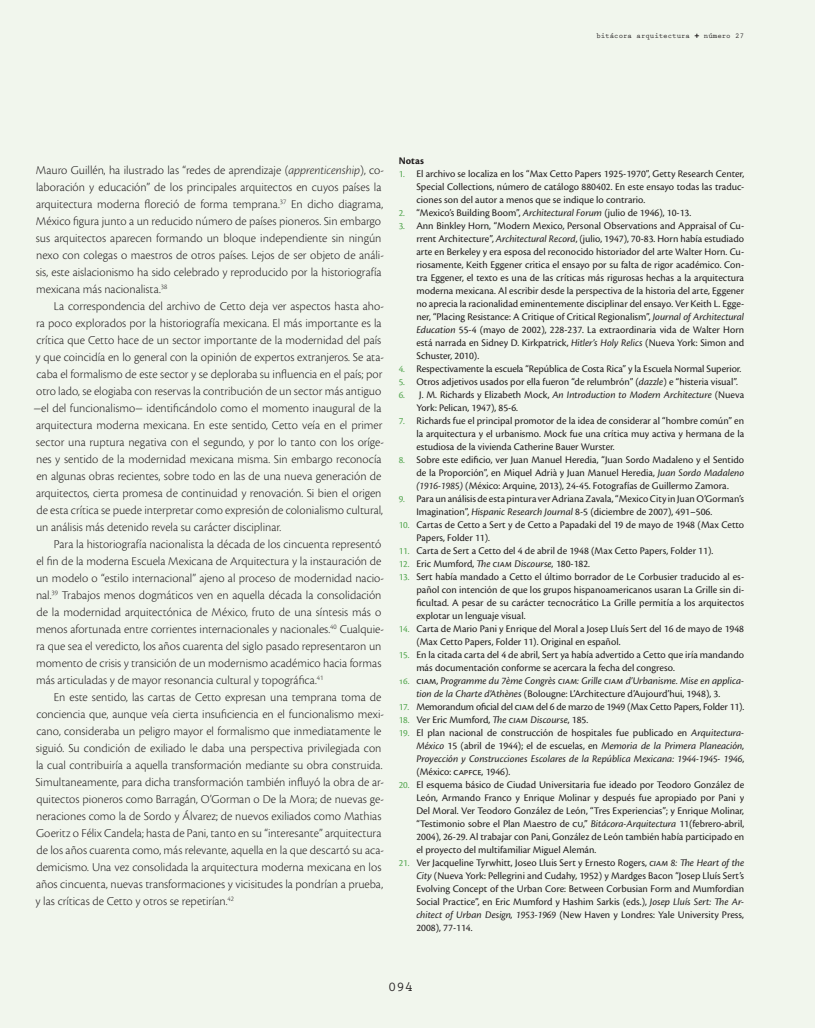
<style>
.page{position:relative;width:815px;height:1028px;background:#f1f6ed}
.page>*{position:absolute;margin:0;border:0;box-sizing:border-box;transform-origin:0 0}
.t1{font:700 13.75px "Prestige Elite Std";color:#231f20}
.cuerpo_de_texto_sang{font:300 12.5px/17px "Cronos Pro";color:#231f20}
.t2{font:10.5px/13px "Cronos Pro";color:#231f20;text-align:justify}
.t3{font:italic 10.5px/13px "Cronos Pro";color:#231f20;text-align:center}
.notas_al_pie{font:700 10.5px "Cronos Pro";letter-spacing:.01em;color:#231f20}
.t4{font:700 7.5px "Prestige Elite Std";letter-spacing:-.005em;color:#231f20}
.s1{font-family:"Avenir Next Condensed"}
.s2{font-style:italic}
.s3{font-size:10px;color:#56a752}
.s4{font-style:normal;font-size:10px;color:#56a752}
.s5{font-style:normal}
</style>
<div class="page">
<p class="t4" style="left:596px;top:31px;width:149px">bitácora arquitectura <span class="s1">+</span> número 27</p>
<p class="cuerpo_de_texto_sang" style="left:36px;top:162px;width:350px">Mauro Guillén, ha ilustrado las “redes de aprendizaje (<span class="s2">apprenticenship</span>), co&shy;laboración y educación” de los principales arquitectos en cuyos países la arquitectura moderna floreció de forma temprana.<sup>37</sup> En dicho diagrama, México figura junto a un reducido número de países pioneros. Sin embargo sus arquitectos aparecen formando un bloque independiente sin ningún nexo con colegas o maestros de otros países. Lejos de ser objeto de análi&shy;sis, este aislacionismo ha sido celebrado y reproducido por la historiografía mexicana más nacionalista.<sup>38</sup></p>
<p class="cuerpo_de_texto_sang" style="left:33px;top:298px;width:352px;text-indent:20px">La correspondencia del archivo de Cetto deja ver aspectos hasta aho&shy;ra poco explorados por la historiografía mexicana. El más importante es la crítica que Cetto hace de un sector importante de la modernidad del país y que coincidía en lo general con la opinión de expertos extranjeros. Se ata&shy;caba el formalismo de este sector y se deploraba su influencia en el país; por otro lado, se elogiaba con reservas la contribución de un sector más antiguo -el del funcionalismo- identificándolo como el momento inaugural de la arquitectura moderna mexicana. En este sentido, Cetto veía en el primer sector una ruptura negativa con el segundo, y por lo tanto con los oríge&shy;nes y sentido de la modernidad mexicana misma. Sin embargo reconocía en algunas obras recientes, sobre todo en las de una nueva generación de arquitectos, cierta promesa de continuidad y renovación. Si bien el origen de esta crítica se puede interpretar como expresión de colonialismo cultural, un análisis más detenido revela su carácter disciplinar.</p>
<p class="cuerpo_de_texto_sang" style="left:36px;top:536px;width:349px;text-indent:18px">Para la historiografía nacionalista la década de los cincuenta representó el fin de la moderna Escuela Mexicana de Arquitectura y la instauración de un modelo o “estilo internacional” ajeno al proceso de modernidad nacio&shy;nal.<sup>39</sup> Trabajos menos dogmáticos ven en aquella década la consolidación de la modernidad arquitectónica de México, fruto de una síntesis más o menos afortunada entre corrientes internacionales y nacionales.<sup>40</sup> Cualquie&shy;ra que sea el veredicto, los años cuarenta del siglo pasado representaron un momento de crisis y transición de un modernismo académico hacia formas más articuladas y de mayor resonancia cultural y topográfica.<sup>41</sup></p>
<p class="cuerpo_de_texto_sang" style="left:35px;top:689px;width:350px;text-indent:18px">En este sentido, las cartas de Cetto expresan una temprana toma de conciencia que, aunque veía cierta insuficiencia en el funcionalismo mexi&shy;cano, consideraba un peligro mayor el formalismo que inmediatamente le siguió. Su condición de exiliado le daba una perspectiva privilegiada con la cual contribuiría a aquella transformación mediante su obra construida.<br>Simultaneamente, para dicha transformación también influyó la obra de ar&shy;quitectos pioneros como Barragán, O’Gorman o De la Mora; de nuevas ge&shy;neraciones como la de Sordo y Álvarez; de nuevos exiliados como Mathias Goeritz o Félix Candela; hasta de Pani, tanto en su “interesante” arquitectura de los años cuarenta como, más relevante, aquella en la que descartó su aca&shy;demicismo. Una vez consolidada la arquitectura moderna mexicana en los años cincuenta, nuevas transformaciones y vicisitudes la pondrían a prueba, y las críticas de Cetto y otros se repetirían.<sup>42</sup></p>
<p class="notas_al_pie" style="left:399px;top:155px;width:27px">Notas</p>
<p class="t2" style="left:416px;top:167px;width:329px;text-indent:-18px"><span class="s3">1.</span> El archivo se localiza en los “Max Cetto Papers 1925-1970”, Getty Research Center, Special Collections, número de catálogo 880402. En este ensayo todas las traduc&shy;ciones son del autor a menos que se indique lo contrario.</p>
<p class="t2" style="left:399px;top:206px;width:294px"><span class="s3">2.</span> “Mexico’s Building Boom”, <span class="s2">Architectural Forum</span> (julio de 1946), 10-13.</p>
<p class="t2" style="left:416px;top:219px;width:329px;text-indent:-18px"><span class="s3">3.</span> Ann Binkley Horn, “Modern Mexico, Personal Observations and Appraisal of Cu&shy;rrent Architecture”, <span class="s2">Architectural Record</span>, (julio, 1947), 70-83. Horn había estudiado arte en Berkeley y era esposa del reconocido historiador del arte Walter Horn. Cu&shy;riosamente, Keith Eggener critica el ensayo por su falta de rigor académico. Con&shy;tra Eggener, el texto es una de las críticas más rigurosas hechas a la arquitectura moderna mexicana. Al escribir desde la perspectiva de la historia del arte, Eggener no aprecia la racionalidad eminentemente disciplinar del ensayo. Ver Keith L. Egge&shy;ner, “Placing Resistance: A Critique of Critical Regionalism”, <span class="s2">Journal of Architectural Education</span> 55-4 (mayo de 2002), 228-237. La extraordinaria vida de Walter Horn está narrada en Sidney D. Kirkpatrick, <span class="s2">Hitler’s Holy Relics</span> (Nueva York: Simon and Schuster, 2010).</p>
<p class="t2" style="left:399px;top:362px;width:344px"><span class="s3">4.</span> Respectivamente la escuela “República de Costa Rica” y la Escuela Normal Superior.</p>
<p class="t2" style="left:399px;top:375px;width:341px"><span class="s3">5.</span> Otros adjetivos usados por ella fueron “de relumbrón” (<span class="s2">dazzle</span>) e “histeria visual”.</p>
<p class="t2" style="left:416px;top:388px;width:329px;text-indent:-18px"><span class="s3">6.</span> J. M. Richards y Elizabeth Mock, <span class="s2">An Introduction to Modern Architecture</span> (Nueva<br>York: Pelican, 1947), 85-6.</p>
<p class="t2" style="left:416px;top:414px;width:329px;text-indent:-18px"><span class="s3">7.</span> Richards fue el principal promotor de la idea de considerar al “hombre común” en la arquitectura y el urbanismo. Mock fue una crítica muy activa y hermana de la estudiosa de la vivienda Catherine Bauer Wurster.</p>
<p class="t2" style="left:416px;top:453px;width:329px;text-indent:-18px"><span class="s3">8.</span> Sobre este edificio, ver Juan Manuel Heredia, “Juan Sordo Madaleno y el Sentido de la Proporción”, en Miquel Adrià y Juan Manuel Heredia, <span class="s2">Juan Sordo Madaleno (1916-1985)</span> (México: Arquine, 2013), 24-45. Fotografías de Guillermo Zamora.</p>
<p class="t2" style="left:416px;top:492px;width:329px;text-indent:-18px"><span class="s3">9.</span> Para un análisis de esta pintura ver Adriana Zavala, “Mexico City in Juan O’Gorman’s<br>Imagination”, <span class="s2">Hispanic Research Journal</span> 8-5 (diciembre de 2007), 491–506.</p>
<p class="t2" style="left:416px;top:518px;width:329px;text-indent:-18px"><span class="s3">10.</span> Cartas de Cetto a Sert y de Cetto a Papadaki del 19 de mayo de 1948 (Max Cetto<br>Papers, Folder 11).</p>
<p class="t2" style="left:399px;top:544px;width:316px"><span class="s3">11.</span> Carta de Sert a Cetto del 4 de abril de 1948 (Max Cetto Papers, Folder 11).</p>
<p class="t2" style="left:399px;top:557px;width:193px"><span class="s3">12.</span> Eric Mumford, <span class="s2">The ciam Discourse,</span> 180-182.</p>
<p class="t2" style="left:416px;top:570px;width:329px;text-indent:-18px"><span class="s3">13.</span> Sert había mandado a Cetto el último borrador de Le Corbusier traducido al es&shy;pañol con intención de que los grupos hispanoamericanos usaran La Grille sin di&shy;ficultad. A pesar de su carácter tecnocrático La Grille permitía a los arquitectos explotar un lenguaje visual.</p>
<p class="t2" style="left:416px;top:622px;width:329px;text-indent:-18px"><span class="s3">14.</span> Carta de Mario Pani y Enrique del Moral a Josep Lluís Sert del 16 de mayo de 1948 (Max Cetto Papers, Folder 11). Original en español.</p>
<p class="t2" style="left:416px;top:648px;width:329px;text-indent:-18px"><span class="s3">15.</span> En la citada carta del 4 de abril, Sert ya había advertido a Cetto que iría mandando más documentación conforme se acercara la fecha del congreso.</p>
<p class="t3" style="left:399px;top:674px;width:347px"><span class="s4">16.</span> <span class="s5">ciam,</span> Programme du 7ème Congrès ciam: Grille ciam d’Urbanisme. Mise en applica&shy;tion de la Charte d’Athènes <span class="s5">(Bolougne: L’Architecture d’Aujourd’hui, 1948), 3.</span></p>
<p class="t2" style="left:399px;top:700px;width:347px"><span class="s3">17.</span> Memorandum oficial del ciam del 6 de marzo de 1949 (Max Cetto Papers, Folder 11).</p>
<p class="t2" style="left:399px;top:713px;width:191px"><span class="s3">18.</span> Ver Eric Mumford, <span class="s2">The ciam Discourse</span>, 185.</p>
<p class="t3" style="left:416px;top:726px;width:329px;text-align:justify;text-indent:-18px"><span class="s4">19.</span> <span class="s5">El plan nacional de construcción de hospitales fue publicado en</span> Arquitectura-México <span class="s5">15 (abril de 1944); el de escuelas, en</span> Memoria de la Primera Planeación, Proyección y Construcciones Escolares de la República Mexicana: 1944-1945- 1946<span class="s5">, (México: capfce, 1946).</span></p>
<p class="t2" style="left:416px;top:778px;width:329px;text-indent:-18px"><span class="s3">20.</span> El esquema básico de Ciudad Universitaria fue ideado por Teodoro González de León, Armando Franco y Enrique Molinar y después fue apropiado por Pani y Del Moral. Ver Teodoro González de León, “Tres Experiencias”; y Enrique Molinar, “Testimonio sobre el Plan Maestro de cu,” <span class="s2">Bitácora-Arquitectura</span> 11(febrero-abril, 2004), 26-29. Al trabajar con Pani, González de León también había participado en el proyecto del multifamiliar Miguel Alemán.</p>
<p class="t2" style="left:416px;top:856px;width:329px;text-indent:-18px"><span class="s3">21.</span> Ver Jacqueline Tyrwhitt, Joseo Lluis Sert y Ernesto Rogers, <span class="s2">ciam 8: The Heart of the City</span> (Nueva York: Pellegrini and Cudahy, 1952) y Mardges Bacon “Josep Lluís Sert’s Evolving Concept of the Urban Core: Between Corbusian Form and Mumfordian Social Practice”, en Eric Mumford y Hashim Sarkis (eds.), <span class="s2">Josep Lluís Sert: The Ar&shy;chitect of Urban Design, 1953-1969</span> (New Haven y Londres: Yale University Press, 2008), 77-114.</p>
<h1 class="t1" style="left:388px;top:980px;width:26px">094</h1>
</div>
